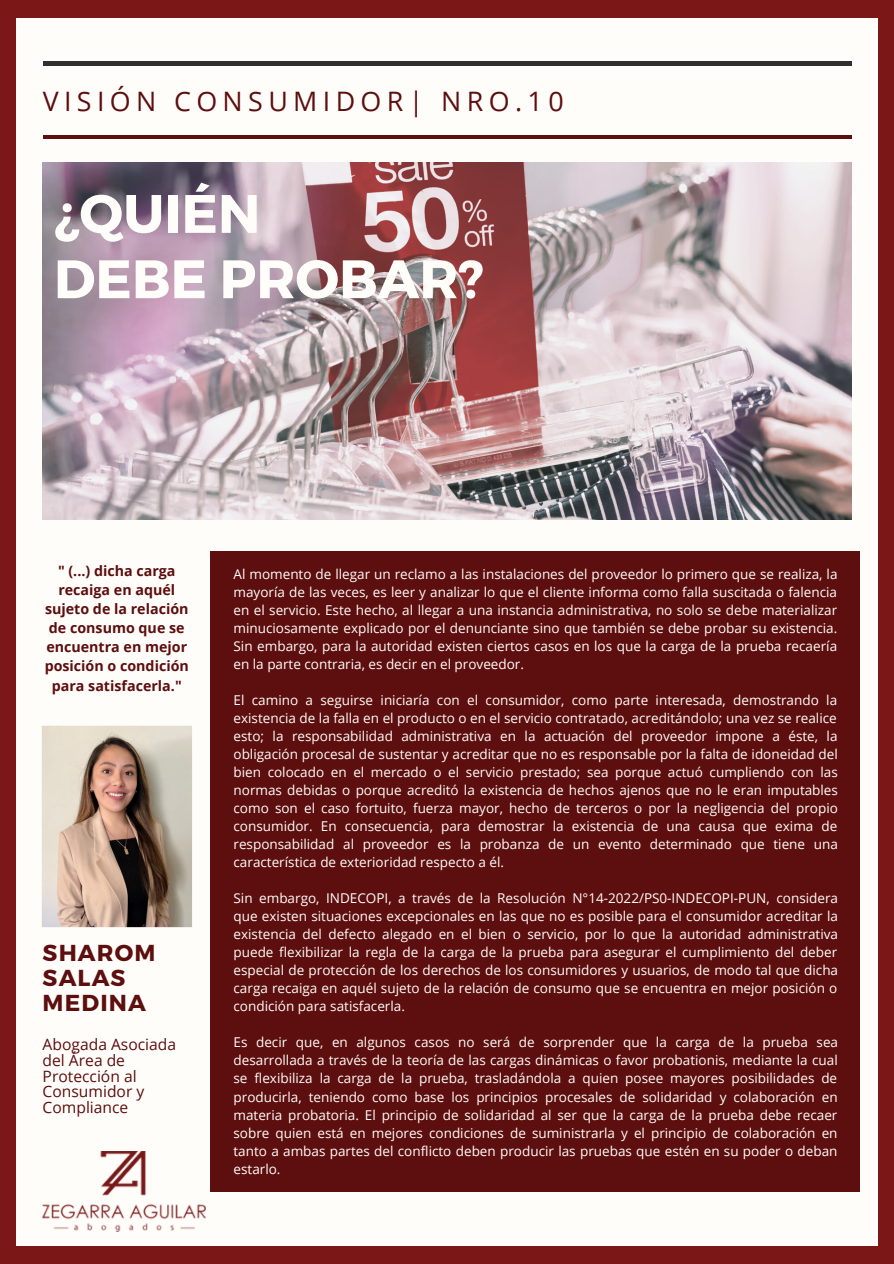
<style>
.page{position:relative;width:894px;height:1264px;background:#fff}
.page>*{position:absolute;margin:0;border:0;box-sizing:border-box;transform-origin:0 0}
.t1{font:700 54px/65.2px "Montserrat";color:#fffdfa}
.t2{font:26.85px "Open Sans";letter-spacing:.2em;color:#5d0e0e}
.t3{font:700 23.1px/24.8px "Montserrat";letter-spacing:.05em;color:#5d0e0e}
.t4{font:15.6px/15.8px "Open Sans";color:#5d0e0e}
.t5{font:700 14.25px/19.2px "Open Sans";color:#5d0e0e;text-align:center}
.t6{font:13.5px/18px "Open Sans";color:#fffdfa;text-align:justify}
</style>
<div class="page">
<div style="left:0;top:0;width:893px;height:1263px;background:#7c1717"></div>
<div style="left:17px;top:18px;width:860px;height:1228px;background:#fffdfa"></div>
<img style="left:43px;top:163px;width:808px;height:356px">
<hr style="left:43px;top:135px;width:808px;height:4px;background:#5d0e0e">
<hr style="left:43px;top:61px;width:808px;height:4px;background:#303030">
<div style="left:211px;top:551px;width:648px;height:640px;background:#5d0e0e"></div>
<img style="left:43px;top:1151px;width:162px;height:79px">
<svg style="left:41px;top:725px;width:151px;height:203px;background:#b19e8f"></svg>
<h2 class="t2" style="left:43px;top:82px;width:522px">VISIÓN CONSUMIDOR| NRO.10</h2>
<h1 class="t1" style="left:54px;top:178px;width:431px">¿QUIÉN<br>DEBE PROBAR?</h1>
<p class="t5" style="left:45px;top:560px;width:146px">" (...) dicha carga recaiga en aquél sujeto de la relación de consumo que se encuentra en mejor posición o condición para satisfacerla."</p>
<p class="t6" style="left:233px;top:564px;width:605px">Al momento de llegar un reclamo a las instalaciones del proveedor lo primero que se realiza, la mayoría de las veces, es leer y analizar lo que el cliente informa como falla suscitada o falencia en el servicio. Este hecho, al llegar a una instancia administrativa, no solo se debe materializar minuciosamente explicado por el denunciante sino que también se debe probar su existencia.<br>Sin embargo, para la autoridad existen ciertos casos en los que la carga de la prueba recaería en la parte contraria, es decir en el proveedor.</p>
<p class="t6" style="left:233px;top:690px;width:605px">El camino a seguirse iniciaría con el consumidor, como parte interesada, demostrando la existencia de la falla en el producto o en el servicio contratado, acreditándolo; una vez se realice esto; la responsabilidad administrativa en la actuación del proveedor impone a éste, la obligación procesal de sustentar y acreditar que no es responsable por la falta de idoneidad del bien colocado en el mercado o el servicio prestado; sea porque actuó cumpliendo con las normas debidas o porque acreditó la existencia de hechos ajenos que no le eran imputables como son el caso fortuito, fuerza mayor, hecho de terceros o por la negligencia del propio consumidor. En consecuencia, para demostrar la existencia de una causa que exima de responsabilidad al proveedor es la probanza de un evento determinado que tiene una característica de exterioridad respecto a él.</p>
<p class="t6" style="left:233px;top:889px;width:606px">Sin embargo, INDECOPI, a través de la Resolución N°14-2022/PS0-INDECOPI-PUN, considera que existen situaciones excepcionales en las que no es posible para el consumidor acreditar la existencia del defecto alegado en el bien o servicio, por lo que la autoridad administrativa puede flexibilizar la regla de la carga de la prueba para asegurar el cumplimiento del deber especial de protección de los derechos de los consumidores y usuarios, de modo tal que dicha carga recaiga en aquél sujeto de la relación de consumo que se encuentra en mejor posición o condición para satisfacerla.</p>
<p class="t6" style="left:233px;top:1033px;width:606px">Es decir que, en algunos casos no será de sorprender que la carga de la prueba sea desarrollada a través de la teoría de las cargas dinámicas o favor probationis, mediante la cual se flexibiliza la carga de la prueba, trasladándola a quien posee mayores posibilidades de producirla, teniendo como base los principios procesales de solidaridad y colaboración en materia probatoria. El principio de solidaridad al ser que la carga de la prueba debe recaer sobre quien está en mejores condiciones de suministrarla y el principio de colaboración en tanto a ambas partes del conflicto deben producir las pruebas que estén en su poder o deban estarlo.</p>
<h3 class="t3" style="left:43px;top:939px;width:114px">SHAROM<br>SALAS<br>MEDINA</h3>
<p class="t4" style="left:43px;top:1036px;width:135px">Abogada Asociada del Área de<br>Protección al<br>Consumidor y<br>Compliance</p>
</div>
